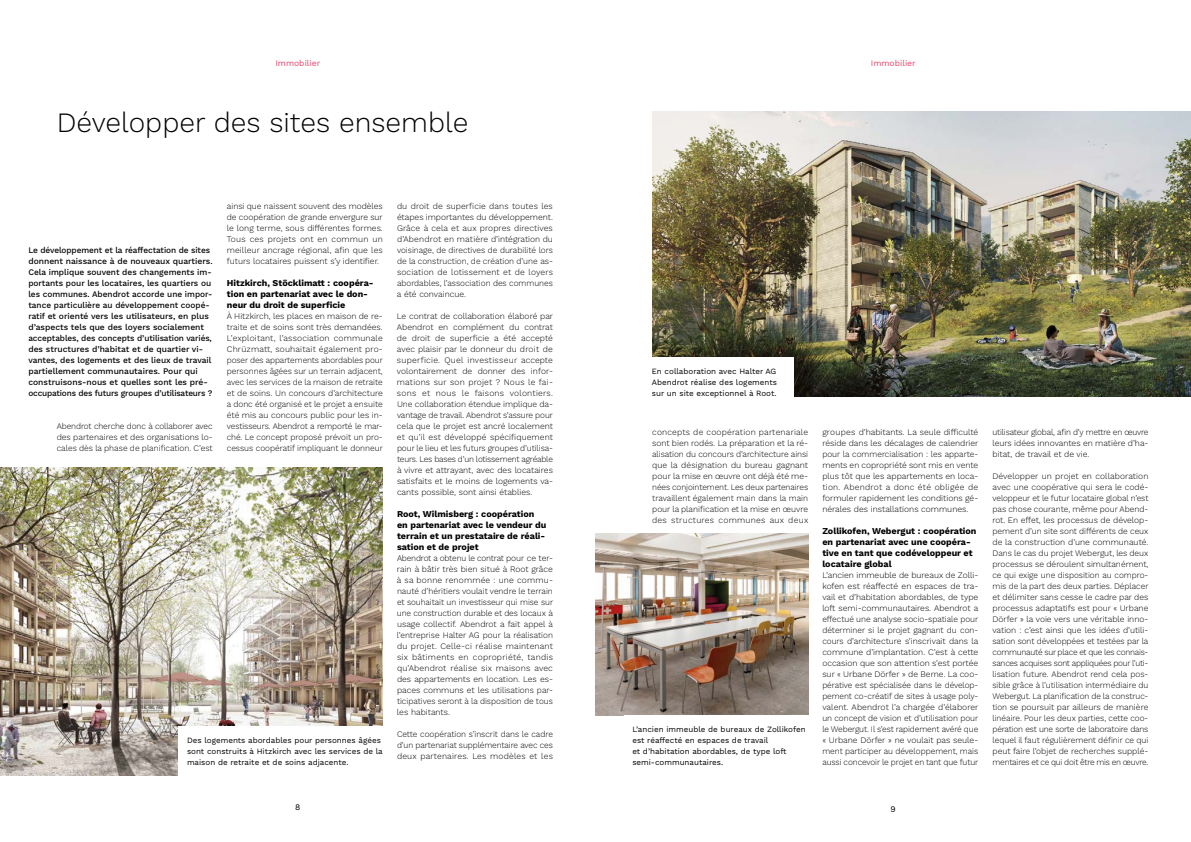
<style>
.page{position:relative;width:1191px;height:842px;background:#fff}
.page>*{position:absolute;margin:0;border:0;box-sizing:border-box;transform-origin:0 0}
.t1{font:300 28px "Work Sans";color:#000}
.t2{font:700 9px/11px "Work Sans";color:#000}
.t3{font:300 8.5px/11px "Work Sans";color:#000;text-align:justify}
.t4{font:500 8.5px/11px "Work Sans";color:#000}
.t5{font:8.5px "Work Sans";color:#e94368}
.t6{font:8.5px "Work Sans";color:#000}
.t7{font:8px/11px "Work Sans";color:#000}
</style>
<div class="page">
<img style="left:0;top:468px;width:383px;height:308px">
<img style="left:652px;top:111px;width:539px;height:285px">
<img style="left:595px;top:534px;width:213px;height:181px">
<div style="left:643px;top:358px;width:151px;height:51px;background:#fff"></div>
<div style="left:178px;top:726px;width:215px;height:69px;background:#fff"></div>
<p class="t5" style="left:275px;top:58px;width:46px">Immobilier</p>
<p class="t5" style="left:871px;top:58px;width:46px">Immobilier</p>
<h1 class="t1" style="left:57px;top:106px;width:413px">Développer des sites ensemble</h1>
<p class="t3" style="left:227px;top:201px;width:157px">ainsi que naissent souvent des modèles de coopération de grande envergure sur le long terme, sous différentes formes.<br>Tous ces projets ont en commun un meilleur ancrage régional, afin que les futurs locataires puissent s’y identifier.</p>
<p class="t2" style="left:227px;top:278px;width:148px">Hitzkirch, Stöcklimatt : coopéra&shy;tion en partenariat avec le don&shy;neur du droit de superficie</p>
<p class="t3" style="left:227px;top:311px;width:157px">À Hitzkirch, les places en maison de re&shy;traite et de soins sont très demandées.<br>L’exploitant, l’association communale Chrüzmatt, souhaitait également pro&shy;poser des appartements abordables pour personnes âgées sur un terrain adjacent, avec les services de la maison de retraite et de soins. Un concours d’architecture a donc été organisé et le projet a ensuite été mis au concours public pour les in&shy;vestisseurs. Abendrot a remporté le mar&shy;ché. Le concept proposé prévoit un pro&shy;cessus coopératif impliquant le donneur</p>
<p class="t3" style="left:397px;top:201px;width:157px">du droit de superficie dans toutes les étapes importantes du développement.<br>Grâce à cela et aux propres directives d’Abendrot en matière d’intégration du voisinage, de directives de durabilité lors de la construction, de création d’une as&shy;sociation de lotissement et de loyers abordables, l’association des communes a été convaincue.</p>
<p class="t3" style="left:397px;top:311px;width:158px;text-align:left">Le contrat de collaboration élaboré par Abendrot en complément du contrat de droit de superficie a été accepté avec plaisir par le donneur du droit de superficie. Quel investisseur accepte volontairement de donner des infor&shy;mations sur son projet ? Nous le fai&shy;sons et nous le faisons volontiers.<br>Une collaboration étendue implique da&shy;vantage de travail. Abendrot s’assure pour cela que le projet est ancré localement et qu’il est développé spécifiquement pour le lieu et les futurs groupes d’utilisa&shy;teurs. Les bases d’un lotissement agréable à vivre et attrayant, avec des locataires satisfaits et le moins de logements va&shy;cants possible, sont ainsi établies.</p>
<p class="t2" style="left:397px;top:509px;width:151px">Root, Wilmisberg : coopération en partenariat avec le vendeur du terrain et un prestataire de réali&shy;sation et de projet</p>
<p class="t3" style="left:397px;top:553px;width:158px">Abendrot a obtenu le contrat pour ce ter&shy;rain à bâtir très bien situé à Root grâce à sa bonne renommée : une commu&shy;nauté d’héritiers voulait vendre le terrain et souhaitait un investisseur qui mise sur une construction durable et des locaux à usage collectif. Abendrot a fait appel à l’entreprise Halter AG pour la réalisation du projet. Celle-ci réalise maintenant six bâtiments en copropriété, tandis qu’Abendrot réalise six maisons avec des appartements en location. Les es&shy;paces communs et les utilisations par&shy;ticipatives seront à la disposition de tous les habitants.</p>
<p class="t3" style="left:397px;top:729px;width:157px">Cette coopération s’inscrit dans le cadre d’un partenariat supplémentaire avec ces deux partenaires. Les modèles et les</p>
<p class="t4" style="left:28px;top:245px;width:186px">Le développement et la réaffectation de sites donnent naissance à de nouveaux quartiers.<br>Cela implique souvent des changements im&shy;portants pour les locataires, les quartiers ou les communes. Abendrot accorde une impor&shy;tance particulière au développement coopé&shy;ratif et orienté vers les utilisateurs, en plus d’aspects tels que des loyers socialement acceptables, des concepts d’utilisation variés, des structures d’habitat et de quartier vi&shy;vantes, des logements et des lieux de travail partiellement communautaires. Pour qui construisons- nous et quelles sont les pré&shy;occupations des futurs groupes d’utilisateurs ?</p>
<p class="t7" style="left:652px;top:366px;width:127px;text-align:justify">En collaboration avec Halter AG Abendrot réalise des logements sur un site exceptionnel à Root.</p>
<p class="t3" style="left:57px;top:421px;width:157px">Abendrot cherche donc à collaborer avec des partenaires et des organisations lo&shy;cales dès la phase de planification. C’est</p>
<p class="t3" style="left:652px;top:426px;width:158px">concepts de coopération partenariale sont bien rodés. La préparation et la ré&shy;alisation du concours d’architecture ainsi que la désignation du bureau gagnant pour la mise en œuvre ont déjà été me&shy;nées conjointement. Les deux partenaires travaillent également main dans la main pour la planification et la mise en œuvre des structures communes aux deux</p>
<p class="t7" style="left:187px;top:735px;width:197px">Des logements abordables pour personnes âgées sont construits à Hitzkirch avec les services de la maison de retraite et de soins adjacente.</p>
<p class="t7" style="left:632px;top:724px;width:175px">L’ancien immeuble de bureaux de Zollikofen est réaffecté en espaces de travail<br>et d’habitation abordables, de type loft semi-communautaires.</p>
<p class="t3" style="left:822px;top:426px;width:158px">groupes d’habitants. La seule difficulté réside dans les décalages de calendrier pour la commercialisation : les apparte&shy;ments en copropriété sont mis en vente plus tôt que les appartements en loca&shy;tion. Abendrot a donc été obligée de formuler rapidement les conditions gé&shy;nérales des installations communes.</p>
<p class="t2" style="left:822px;top:525px;width:156px">Zollikofen, Webergut : coopération en partenariat avec une coopéra&shy;tive en tant que codéveloppeur et locataire global</p>
<p class="t3" style="left:822px;top:569px;width:158px;text-align:left">L’ancien immeuble de bureaux de Zolli&shy;kofen est réaffecté en espaces de tra&shy;vail et d’habitation abordables, de type loft semi-communautaires. Abendrot a effectué une analyse socio-spatiale pour déterminer si le projet gagnant du con&shy;cours d’architecture s’inscrivait dans la commune d’implantation. C’est à cette occasion que son attention s’est portée sur « Urbane Dörfer » de Berne. La coo&shy;pérative est spécialisée dans le dévelop&shy;pement co-créatif de sites à usage poly&shy;valent. Abendrot l’a chargée d’élaborer un concept de vision et d’utilisation pour le Webergut. Il s’est rapidement avéré que « Urbane Dörfer » ne voulait pas seule&shy;ment participer au développement, mais aussi concevoir le projet en tant que futur</p>
<p class="t3" style="left:992px;top:426px;width:157px">utilisateur global, afin d’y mettre en œuvre leurs idées innovantes en matière d’ha&shy;bitat, de travail et de vie.</p>
<p class="t3" style="left:992px;top:470px;width:157px;text-align:left">Développer un projet en collaboration avec une coopérative qui sera le codé&shy;veloppeur et le futur locataire global n’est pas chose courante, même pour Abend&shy;rot. En effet, les processus de dévelop&shy;pement d’un site sont différents de ceux de la construction d’une communauté.<br>Dans le cas du projet Webergut, les deux processus se déroulent simultanément, ce qui exige une disposition au compro&shy;mis de la part des deux parties. Déplacer et délimiter sans cesse le cadre par des processus adaptatifs est pour « Urbane Dörfer » la voie vers une véritable inno&shy;vation : c’est ainsi que les idées d’utili&shy;sation sont développées et testées par la communauté sur place et que les connais&shy;sances acquises sont appliquées pour l’uti&shy;lisation future. Abendrot rend cela pos&shy;sible grâce à l’utilisation intermédiaire du Webergut. La planification de la construc&shy;tion se poursuit par ailleurs de manière linéaire. Pour les deux parties, cette coo&shy;pération est une sorte de laboratoire dans lequel il faut régulièrement définir ce qui peut faire l’objet de recherches supplé&shy;mentaires et ce qui doit être mis en œuvre.</p>
<p class="t6" style="left:295px;top:802px;width:7px">8</p>
<p class="t6" style="left:890px;top:804px;width:7px">9</p>
</div>
